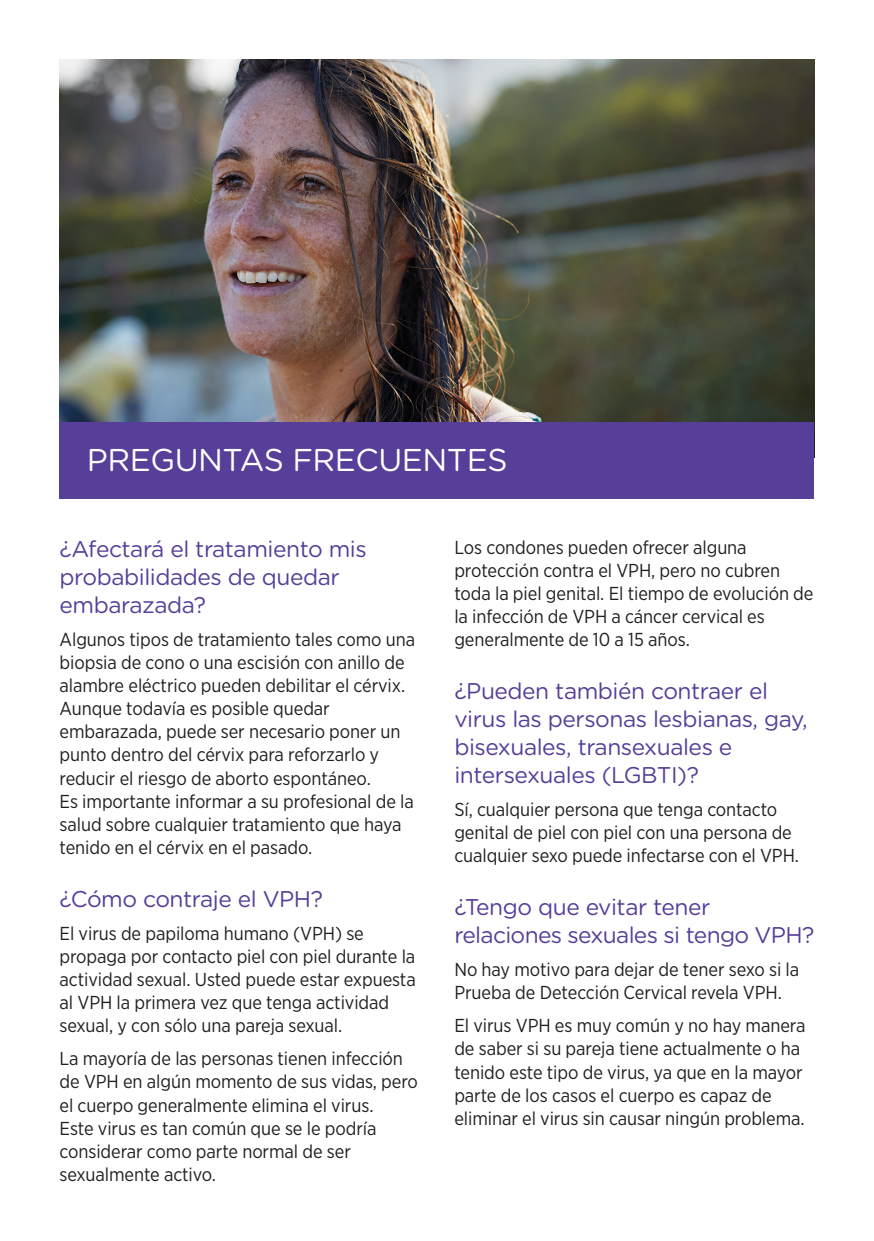
<style>
.page{position:relative;width:874px;height:1241px;background:#fff}
.page>*{position:absolute;margin:0;border:0;box-sizing:border-box;transform-origin:0 0}
.t1{font:31.5px "Gotham Rounded";letter-spacing:-.015em;color:#fff}
.t2{font:22.75px/28px "Gotham Rounded";letter-spacing:-.02em;color:#573e99}
.t3{font:18.72px/23.1px "Gotham Narrow";letter-spacing:-.005em;color:#231f20}
</style>
<div class="page">
<img style="left:60px;top:60px;width:754px;height:362px">
<div style="left:60px;top:422px;width:754px;height:76px;background:#573e99"></div>
<p class="t1" style="left:87px;top:438px;width:422px">PREGUNTAS FRECUENTES</p>
<p class="t2" style="left:60px;top:533px;width:308px">¿Afectará el tratamiento mis probabilidades de quedar embarazada?</p>
<p class="t3" style="left:60px;top:627px;width:357px">Algunos tipos de tratamiento tales como una biopsia de cono o una escisión con anillo de alambre eléctrico pueden debilitar el cérvix.<br>Aunque todavía es posible quedar embarazada, puede ser necesario poner un punto dentro del cérvix para reforzarlo y reducir el riesgo de aborto espontáneo.<br>Es importante informar a su profesional de la salud sobre cualquier tratamiento que haya tenido en el cérvix en el pasado.</p>
<p class="t2" style="left:60px;top:883px;width:265px">¿Cómo contraje el VPH?</p>
<p class="t3" style="left:60px;top:921px;width:357px">El virus de papiloma humano (VPH) se propaga por contacto piel con piel durante la actividad sexual. Usted puede estar expuesta al VPH la primera vez que tenga actividad sexual, y con sólo una pareja sexual.</p>
<p class="t3" style="left:60px;top:1046px;width:359px">La mayoría de las personas tienen infección de VPH en algún momento de sus vidas, pero el cuerpo generalmente elimina el virus.<br>Este virus es tan común que se le podría considerar como parte normal de ser sexualmente activo.</p>
<p class="t3" style="left:454px;top:535px;width:360px">Los condones pueden ofrecer alguna protección contra el VPH, pero no cubren toda la piel genital. El tiempo de evolución de la infección de VPH a cáncer cervical es generalmente de 10 a 15 años.</p>
<p class="t2" style="left:454px;top:675px;width:354px">¿Pueden también contraer el virus las personas lesbianas, gay, bisexuales, transexuales e intersexuales (LGBTI)?</p>
<p class="t3" style="left:454px;top:797px;width:346px">Sí, cualquier persona que tenga contacto genital de piel con piel con una persona de cualquier sexo puede infectarse con el VPH.</p>
<p class="t2" style="left:454px;top:891px;width:361px">¿Tengo que evitar tener relaciones sexuales si tengo VPH?</p>
<p class="t3" style="left:454px;top:957px;width:346px">No hay motivo para dejar de tener sexo si la<br>Prueba de Detección Cervical revela VPH.</p>
<p class="t3" style="left:454px;top:1013px;width:352px">El virus VPH es muy común y no hay manera de saber si su pareja tiene actualmente o ha tenido este tipo de virus, ya que en la mayor parte de los casos el cuerpo es capaz de eliminar el virus sin causar ningún problema.</p>
</div>
